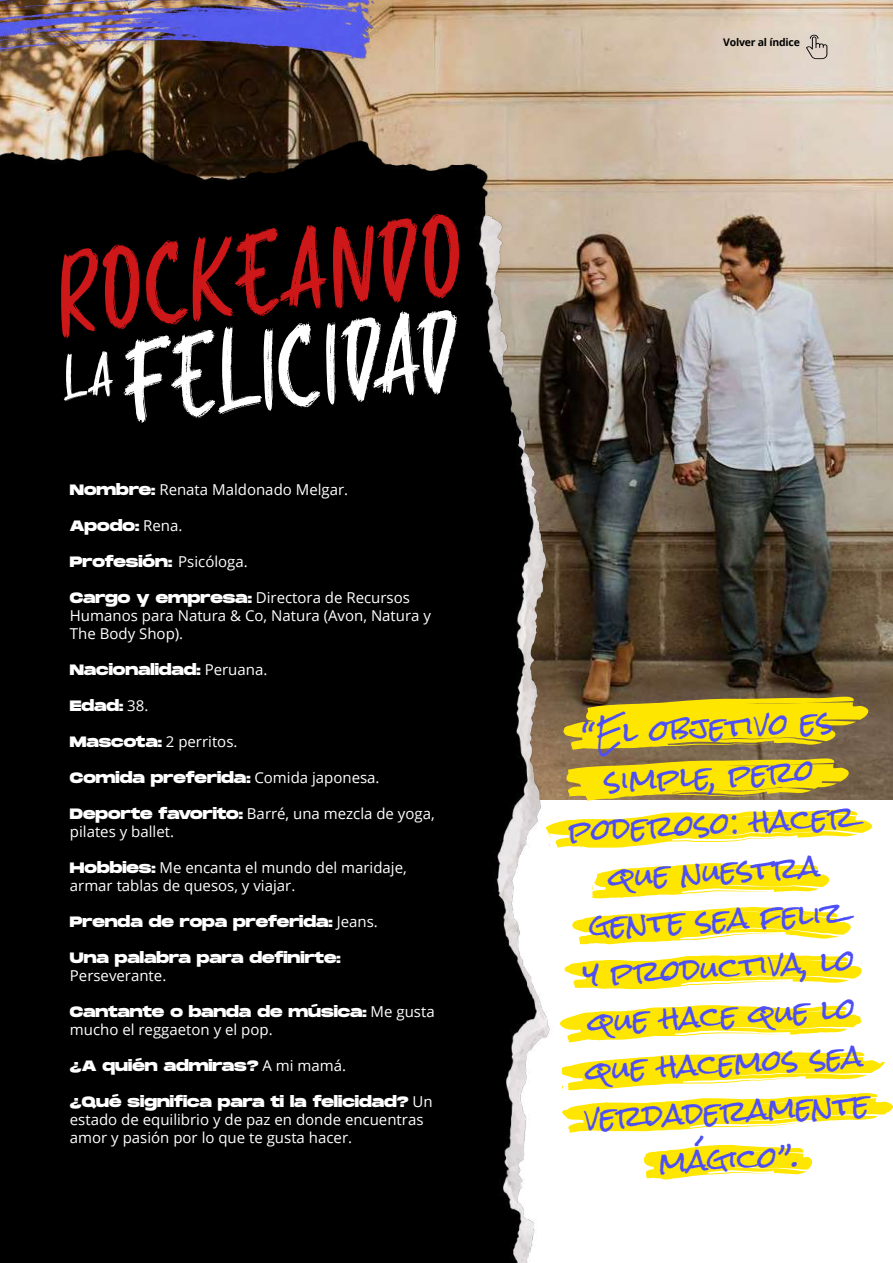
<style>
.page{position:relative;width:893px;height:1263px;background:#fff}
.page>*{position:absolute;margin:0;border:0;box-sizing:border-box;transform-origin:0 0}
.t1{font:105px "Rocking";color:#cd1719}
.t2{font:105px "Rocking";color:#fff}
.t3{font:28.5px/48px "Rock Salt";color:#4d4ff5;text-align:center}
.t4{font:15px/18px "Open Sans";color:#fff}
.t5{font:800 15px "Monument Extended";color:#fff}
.t6{font:700 10.5px "Open Sans";letter-spacing:-.02em;color:#000}
.s1{font-family:"Monument Extended";font-weight:800}
.s2{font-family:"Open Sans";font-weight:400}
</style>
<div class="page">
<img style="left:382px;top:0;width:511px;height:799px">
<img style="left:543px;top:148px;width:15px;height:890px">
<img style="left:0;top:73px;width:543px;height:1190px">
<svg style="left:546px;top:810px;width:326px;height:44px"></svg>
<svg style="left:572px;top:863px;width:279px;height:81px"></svg>
<svg style="left:564px;top:955px;width:298px;height:35px"></svg>
<svg style="left:560px;top:1005px;width:301px;height:37px"></svg>
<svg style="left:562px;top:1052px;width:331px;height:81px"></svg>
<svg style="left:644px;top:1145px;width:169px;height:34px"></svg>
<img style="left:0;top:0;width:382px;height:85px">
<svg style="left:563px;top:696px;width:305px;height:54px"></svg>
<svg style="left:566px;top:757px;width:283px;height:44px"></svg>
<svg style="left:806px;top:35px;width:21px;height:24px"></svg>
<div style="left:59px;top:350px;width:56px;height:51px;background:#000"></div>
<h1 class="t1" style="left:51px;top:236px;width:408px;rotate:-6deg">ROCKEANDO</h1>
<h1 class="t2" style="left:117px;top:325px;width:337px;rotate:-6deg">FELICIDAD</h1>
<p class="t4" style="left:70px;top:480px;width:280px"><span class="s1">Nombre:</span> Renata Maldonado Melgar.</p>
<p class="t5" style="left:70px;top:515px;width:114px">Apodo: <span class="s2">Rena.</span></p>
<p class="t5" style="left:70px;top:551px;width:179px">Profesión: <span class="s2">Psicóloga.</span></p>
<p class="t4" style="left:70px;top:588px;width:363px"><span class="s1">Cargo y empresa:</span> Directora de Recursos<br>Humanos para Natura &amp; Co, Natura (Avon, Natura y<br>The Body Shop).</p>
<p class="t5" style="left:70px;top:659px;width:199px">Nacionalidad: <span class="s2">Peruana.</span></p>
<p class="t5" style="left:70px;top:695px;width:80px">Edad: <span class="s2">38.</span></p>
<p class="t4" style="left:70px;top:732px;width:169px"><span class="s1">Mascota:</span> 2 perritos.</p>
<p class="t5" style="left:70px;top:767px;width:311px">Comida preferida: <span class="s2">Comida japonesa.</span></p>
<p class="t4" style="left:70px;top:804px;width:366px"><span class="s1">Deporte favorito:</span> Barré, una mezcla de yoga, pilates y ballet.</p>
<p class="t4" style="left:70px;top:858px;width:338px"><span class="s1">Hobbies:</span> Me encanta el mundo del maridaje, armar tablas de quesos, y viajar.</p>
<p class="t5" style="left:70px;top:911px;width:309px">Prenda de ropa preferida: <span class="s2">Jeans.</span></p>
<p class="t5" style="left:70px;top:947px;width:272px">Una palabra para definirte:</p>
<p class="t4" style="left:70px;top:966px;width:98px">Perseverante.</p>
<p class="t5" style="left:70px;top:1001px;width:366px">Cantante o banda de música: <span class="s2">Me gusta</span></p>
<p class="t4" style="left:70px;top:1020px;width:204px">mucho el reggaeton y el pop.</p>
<p class="t5" style="left:70px;top:1055px;width:278px">¿A quién admiras? <span class="s2">A mi mamá.</span></p>
<p class="t5" style="left:70px;top:1091px;width:364px">¿Qué significa para ti la felicidad? <span class="s2">Un</span></p>
<p class="t4" style="left:70px;top:1110px;width:355px">estado de equilibrio y de paz en donde encuentras amor y pasión por lo que te gusta hacer.</p>
<p class="t6" style="left:723px;top:35px;width:78px">Volver al índice</p>
<h2 class="t3" style="left:563px;top:712px;width:288px;rotate:-3deg">“El objetivo es simple, pero poderoso: hacer que nuestra gente sea feliz<br>y productiva, lo que hace que lo que hacemos sea verdaderamente mágico”.</h2>
</div>
